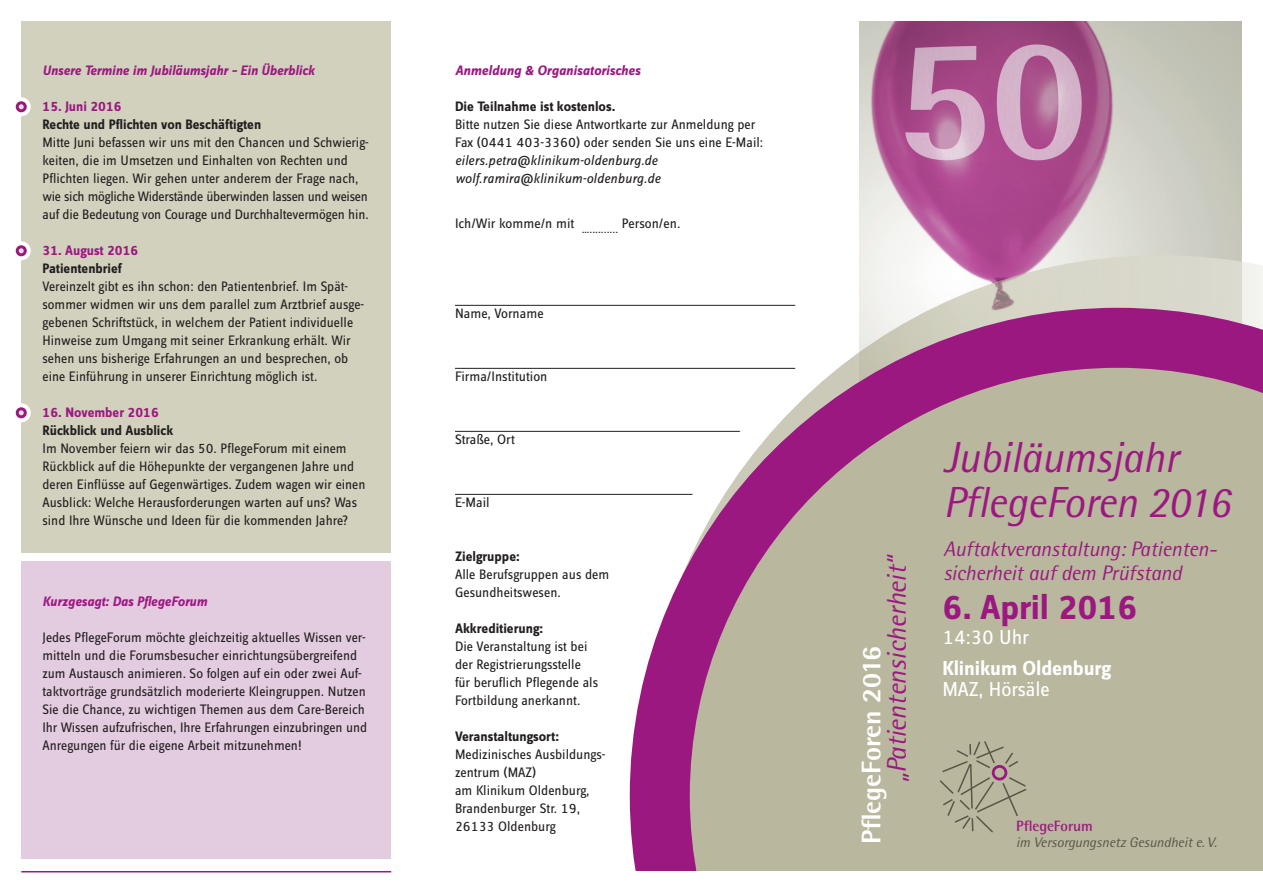
<style>
.page{position:relative;width:1263px;height:893px;background:#fff}
.page>*{position:absolute;margin:0;border:0;box-sizing:border-box;transform-origin:0 0}
.Titel{font:italic 43.5px/45px "Rotis Semi Sans";letter-spacing:-.005em;color:#9c1881}
.Datum{font:36px "Zine Sans Dis Bold Roman Tf";letter-spacing:-.005em;color:#9c1881}
.t1{font:italic 27px "Rotis Semi Sans";letter-spacing:-.005em;color:#9c1881}
.t2{font:800 27px "Rotis Semi Sans";letter-spacing:-.005em;color:#fff}
.Titel-2{font:italic 21px/24px "Rotis Semi Sans";letter-spacing:-.005em;color:#9c1881}
.Uhrzeit{font:21px "Zine Sans Dis Regular Roman Tf";letter-spacing:-.005em;color:#fff}
.t3{font:21px "Zine Sans Dis Bold Roman Tf";letter-spacing:-.005em;color:#fff}
.t4{font:700 15px "Rotis Semi Sans";letter-spacing:-.005em;color:#9c1881}
.t5{font:14.25px/18px "Zine Sans Dis Regular Roman Tf";color:#231f20}
.Begrüßung{font:14.25px "Zine Sans Dis Bold Italic Tf";color:#9c1881}
.t6{font:italic 13.95px "Rotis Semi Sans";letter-spacing:-.005em;color:#585646}
.s1{font-family:"Zine Sans Dis Bold Roman Tf";color:#9c1881}
.s2{font-family:"Zine Sans Dis Bold Roman Tf"}
.s3{font-family:"Zine Sans Dis Regular Italic Tf"}
</style>
<div class="page">
<hr style="left:455px;top:305px;width:340px;height:1px;background:#231f20">
<hr style="left:455px;top:368px;width:340px;height:1px;background:#231f20">
<hr style="left:455px;top:431px;width:340px;height:1px;background:#231f20">
<hr style="left:455px;top:494px;width:340px;height:1px;background:#231f20">
<img style="left:859px;top:21px;width:383px;height:234px">
<div style="left:21px;top:21px;width:370px;height:531px;background:#d2d1be"></div>
<div style="left:21px;top:561px;width:370px;height:297px;background:#e3cbe0"></div>
<hr style="left:21px;top:871px;width:370px;height:1px;background:#9c1881">
<svg style="left:643px;top:255px;width:620px;height:53px"></svg>
<svg style="left:630px;top:308px;width:633px;height:563px;background:#bda6a5"></svg>
<svg style="left:940px;top:741px;width:86px;height:91px;background:#aeab93"></svg>
<div style="left:12px;top:97px;width:19px;height:19px;background:#fff;border-radius:50%"></div>
<div style="left:17px;top:103px;width:8px;height:8px;background:#e2e1d5;border-radius:50%"></div>
<div style="left:16px;top:101px;width:11px;height:11px;border:3px solid #9c1881;border-radius:50%"></div>
<div style="left:12px;top:241px;width:19px;height:19px;background:#fff;border-radius:50%"></div>
<div style="left:17px;top:247px;width:8px;height:8px;background:#e2e1d5;border-radius:50%"></div>
<div style="left:16px;top:245px;width:11px;height:11px;border:3px solid #9c1881;border-radius:50%"></div>
<div style="left:12px;top:403px;width:19px;height:19px;background:#fff;border-radius:50%"></div>
<div style="left:17px;top:409px;width:8px;height:8px;background:#e2e1d5;border-radius:50%"></div>
<div style="left:16px;top:407px;width:11px;height:11px;border:3px solid #9c1881;border-radius:50%"></div>
<p class="Begrüßung" style="left:43px;top:63px;width:274px">Unsere Termine im Jubiläumsjahr – Ein Überblick</p>
<p class="t5" style="left:43px;top:98px;width:328px"><span class="s1">15. Juni 2016<br></span><span class="s2">Rechte und Pflichten von Beschäftigten<br></span>Mitte Juni befassen wir uns mit den Chancen und Schwierig&shy;keiten, die im Umsetzen und Einhalten von Rechten und Pflichten liegen. Wir gehen unter anderem der Frage nach, wie sich mögliche Widerstände überwinden lassen und weisen auf die Bedeutung von Courage und Durchhaltevermögen hin.</p>
<p class="t5" style="left:43px;top:242px;width:323px"><span class="s1">31. August 2016<br></span><span class="s2">Patientenbrief<br></span>Vereinzelt gibt es ihn schon: den Patientenbrief. Im Spät&shy;sommer widmen wir uns dem parallel zum Arztbrief ausge&shy;gebenen Schriftstück, in welchem der Patient individuelle Hinweise zum Umgang mit seiner Erkrankung erhält. Wir sehen uns bisherige Erfahrungen an und besprechen, ob eine Einführung in unserer Einrichtung möglich ist.</p>
<p class="t5" style="left:43px;top:404px;width:325px"><span class="s1">16. November 2016<br></span><span class="s2">Rückblick und Ausblick<br></span>Im November feiern wir das 50. PflegeForum mit einem Rückblick auf die Höhepunkte der vergangenen Jahre und deren Einflüsse auf Gegenwärtiges. Zudem wagen wir einen Ausblick: Welche Herausforderungen warten auf uns? Was sind Ihre Wünsche und Ideen für die kommenden Jahre?</p>
<p class="Begrüßung" style="left:43px;top:594px;width:166px">Kurzgesagt: Das PflegeForum</p>
<p class="t5" style="left:43px;top:629px;width:326px">Jedes PflegeForum möchte gleichzeitig aktuelles Wissen ver&shy;mitteln und die Forumsbesucher einrichtungsübergreifend zum Austausch animieren. So folgen auf ein oder zwei Auf&shy;taktvorträge grundsätzlich moderierte Kleingruppen. Nutzen Sie die Chance, zu wichtigen Themen aus dem Care-Bereich Ihr Wissen aufzufrischen, Ihre Erfahrungen einzubringen und Anregungen für die eigene Arbeit mitzunehmen!</p>
<p class="Begrüßung" style="left:455px;top:63px;width:187px">Anmeldung &amp; Organisatorisches</p>
<p class="t5" style="left:455px;top:98px;width:310px"><span class="s2">Die Teilnahme ist kostenlos.<br></span>Bitte nutzen Sie diese Antwortkarte zur Anmeldung per Fax (0441 403-3360) oder senden Sie uns eine E-Mail: <span class="s3">eilers.petra@klinikum-oldenburg.de wolf.ramira@klinikum-oldenburg.de</span></p>
<p class="t5" style="left:455px;top:215px;width:227px">Ich/Wir komme/n mit <sub>…..........</sub> Person/en.</p>
<p class="t5" style="left:455px;top:305px;width:90px">Name, Vorname</p>
<p class="t5" style="left:455px;top:368px;width:94px">Firma/Institution</p>
<p class="t5" style="left:455px;top:431px;width:61px">Straße, Ort</p>
<p class="t5" style="left:455px;top:494px;width:36px">E-Mail</p>
<p class="t5" style="left:455px;top:548px;width:156px"><span class="s2">Zielgruppe:<br></span>Alle Berufsgruppen aus dem<br>Gesundheitswesen.</p>
<p class="t5" style="left:455px;top:620px;width:145px"><span class="s2">Akkreditierung:<br></span>Die Veranstaltung ist bei der Registrierungsstelle für beruflich Pflegende als<br>Fortbildung anerkannt.</p>
<p class="t5" style="left:455px;top:728px;width:152px"><span class="s2">Veranstaltungsort:<br></span>Medizinisches Ausbildungs&shy;zentrum (MAZ)<br>am Klinikum Oldenburg,<br>Brandenburger Str. 19,<br>26133 Oldenburg</p>
<p class="t1" style="left:880px;top:782px;width:229px;rotate:-90deg">„Patientensicherheit“</p>
<p class="t2" style="left:854px;top:844px;width:200px;rotate:-90deg">PflegeForen 2016</p>
<p class="Titel" style="left:943px;top:434px;width:288px">Jubiläumsjahr<br>PflegeForen 2016</p>
<p class="Titel-2" style="left:943px;top:537px;width:275px">Auftaktveranstaltung: Patienten&shy;sicherheit auf dem Prüfstand</p>
<p class="Datum" style="left:942px;top:588px;width:197px">6. April 2016</p>
<p class="Uhrzeit" style="left:942px;top:627px;width:88px">14:30 Uhr</p>
<p class="t3" style="left:942px;top:658px;width:170px">Klinikum Oldenburg</p>
<p class="Uhrzeit" style="left:942px;top:679px;width:109px">MAZ, Hörsäle</p>
<p class="t4" style="left:1016px;top:816px;width:78px">PflegeForum</p>
<p class="t6" style="left:1016px;top:834px;width:202px">im Versorgungsnetz Gesundheit e. V.</p>
</div>
